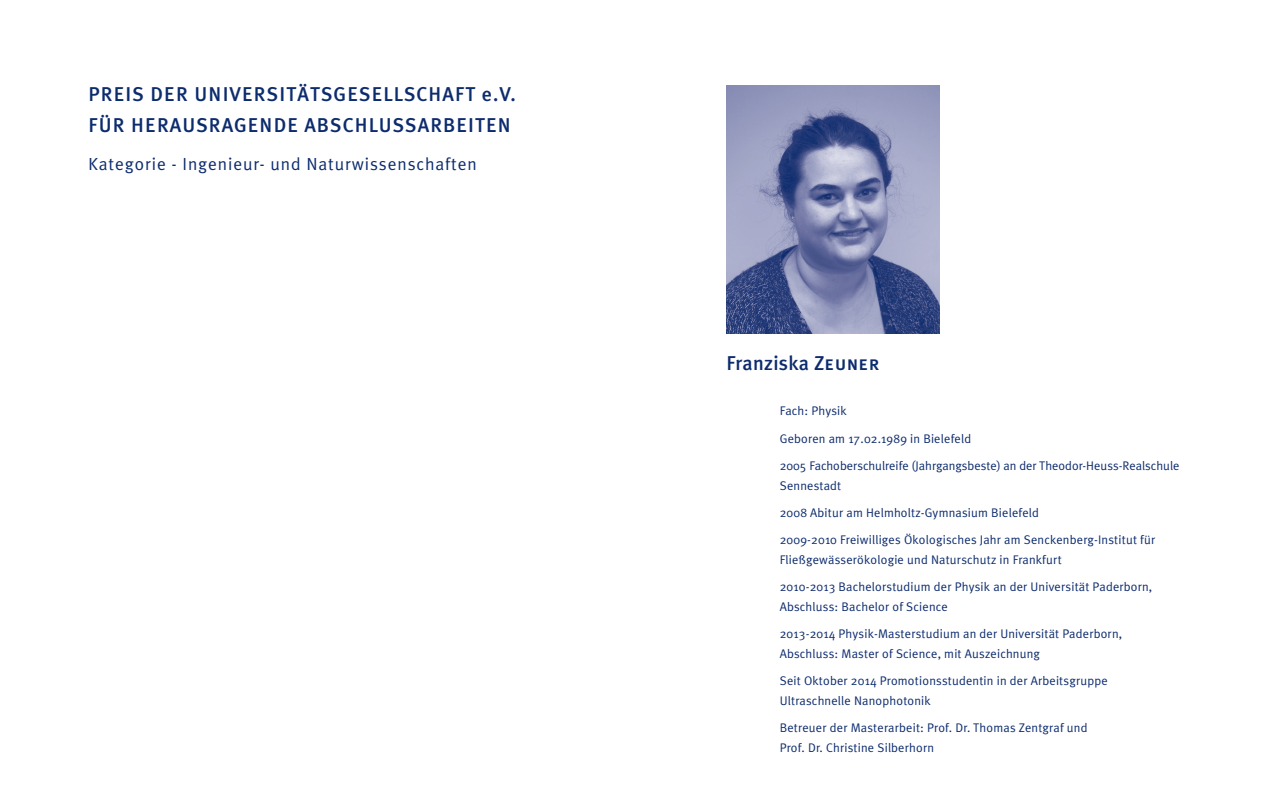
<style>
.page{position:relative;width:1276px;height:798px;background:#fff}
.page>*{position:absolute;margin:0;border:0;box-sizing:border-box;transform-origin:0 0}
.t1{font:500 20px/31.2px "Meta Plus";letter-spacing:.05em;color:#0d2c6e}
.t2{font:500 20px "Meta Plus";letter-spacing:.015em;color:#0d2c6e}
.t3{font:17.5px "Meta Plus Normal";letter-spacing:.05em;color:#0d2c6e}
.t4{font:12.5px/27.1px "Meta Plus Normal";letter-spacing:.015em;color:#0d2c6e}
.s1{font-family:"Meta Plus Medium Caps";font-weight:400}
</style>
<div class="page">
<img style="left:726px;top:85px;width:213px;height:248px">
<h1 class="t1" style="left:89px;top:78px;width:428px">PREIS DER UNIVERSITÄTSGESELLSCHAFT e.V.<br>FÜR HERAUSRAGENDE ABSCHLUSSARBEITEN</h1>
<h2 class="t3" style="left:89px;top:153px;width:389px">Kategorie - Ingenieur- und Naturwissenschaften</h2>
<h1 class="t2" style="left:726px;top:352px;width:154px">Franziska <span class="s1">Zeuner</span></h1>
<p class="t4" style="left:780px;top:397px;width:401px">Fach: Physik<br>Geboren am 17.02.1989 in Bielefeld<br>2005 Fachoberschulreife (Jahrgangsbeste) an der Theodor-Heuss-Realschule</p>
<p class="t4" style="left:780px;top:471px;width:377px">Sennestadt<br>2008 Abitur am Helmholtz-Gymnasium Bielefeld<br>2009-2010 Freiwilliges Ökologisches Jahr am Senckenberg-Institut für</p>
<p class="t4" style="left:780px;top:545px;width:374px">Fließgewässerökologie und Naturschutz in Frankfurt<br>2010-2013 Bachelorstudium der Physik an der Universität Paderborn,</p>
<p class="t4" style="left:780px;top:592px;width:344px">Abschluss: Bachelor of Science<br>2013-2014 Physik-Masterstudium an der Universität Paderborn,</p>
<p class="t4" style="left:780px;top:639px;width:329px">Abschluss: Master of Science, mit Auszeichnung<br>Seit Oktober 2014 Promotionsstudentin in der Arbeitsgruppe</p>
<p class="t4" style="left:780px;top:687px;width:309px">Ultraschnelle Nanophotonik<br>Betreuer der Masterarbeit: Prof. Dr. Thomas Zentgraf und</p>
<p class="t4" style="left:780px;top:734px;width:156px">Prof. Dr. Christine Silberhorn</p>
</div>
